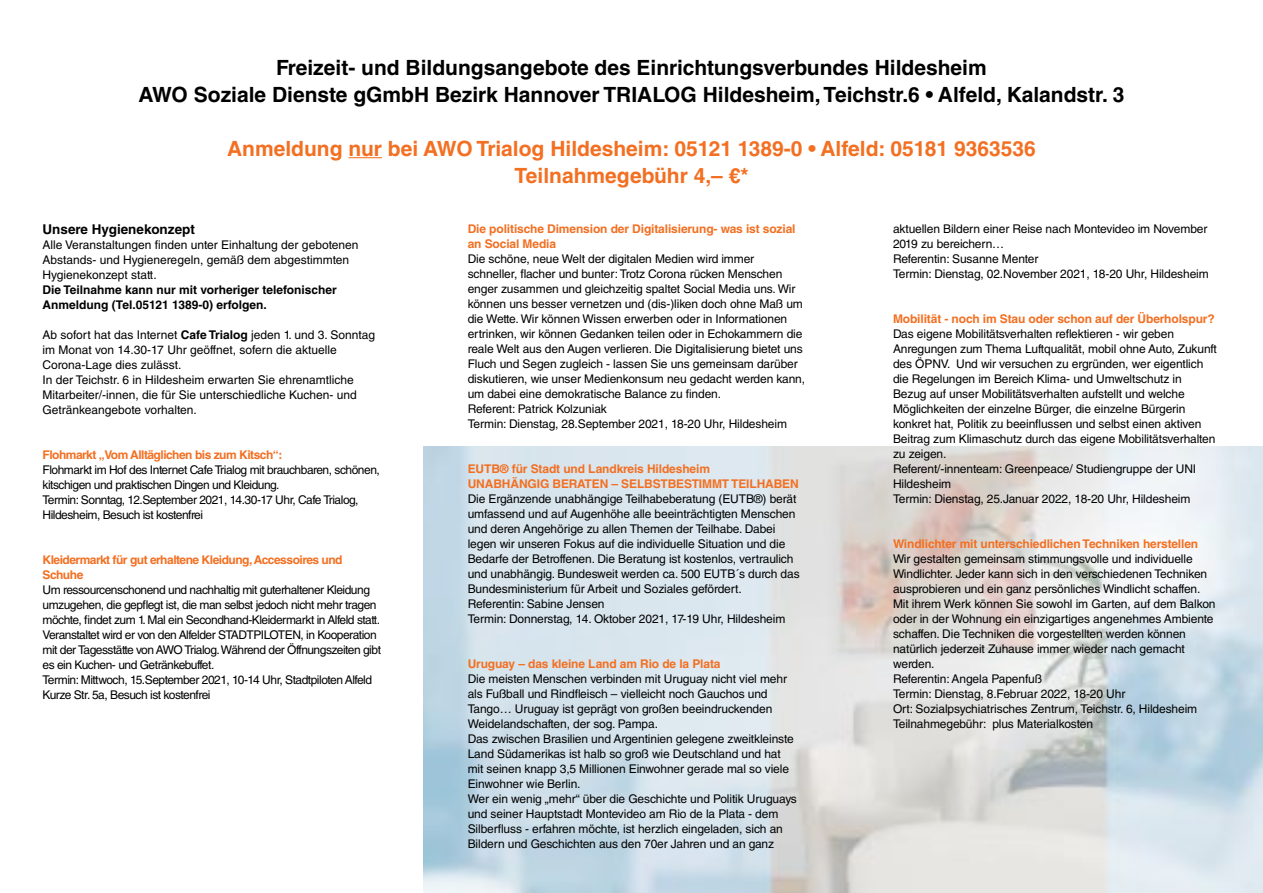
<style>
.page{position:relative;width:1263px;height:893px;background:#fff}
.page>*{position:absolute;margin:0;border:0;box-sizing:border-box;transform-origin:0 0}
.t1{font:700 21px/27px "Helvetica LT Std";color:#000;text-align:center}
.t2{font:700 21px/27px "Helvetica LT Std";color:#f36f21;text-align:center}
.t3{font:700 13.5px "Helvetica LT Std";color:#000}
.t4{font:12px/15px "Helvetica LT Std";letter-spacing:-.01em;color:#000101}
.t5{font:12px/15px "Helvetica LT Std";letter-spacing:-.04em;color:#000101}
.t6{font:700 12px/15px "Helvetica LT Std";letter-spacing:-.01em;color:#f36f21}
.t7{font:700 12px/15px "Helvetica LT Std";letter-spacing:-.04em;color:#f36f21}
.t8{font:700 12px/15px "Helvetica LT Std";color:#000101}
.s1{font-weight:700;color:#000}
</style>
<div class="page">
<hr style="left:348px;top:157px;width:34px;height:1px;background:#f36f21">
<h1 class="t1" style="left:138px;top:53px;width:988px">Freizeit- und Bildungsangebote des Einrichtungsverbundes Hildesheim<br>AWO Soziale Dienste gGmbH Bezirk Hannover TRIALOG Hildesheim, Teichstr.6 • Alfeld, Kalandstr. 3</h1>
<h1 class="t2" style="left:227px;top:134px;width:810px">Anmeldung nur bei AWO Trialog Hildesheim: 05121 1389-0 • Alfeld: 05181 9363536<br>Teilnahmegebühr 4,– €*</h1>
<p class="t6" style="left:468px;top:221px;width:329px">Die politische Dimension der Digitalisierung- was ist sozial an Social Media</p>
<p class="t4" style="left:468px;top:251px;width:339px">Die schöne, neue Welt der digitalen Medien wird immer schneller, flacher und bunter: Trotz Corona rücken Menschen enger zusammen und gleichzeitig spaltet Social Media uns. Wir können uns besser vernetzen und (dis-)liken doch ohne Maß um die Wette. Wir können Wissen erwerben oder in Informationen ertrinken, wir können Gedanken teilen oder in Echokammern die reale Welt aus den Augen verlieren. Die Digitalisierung bietet uns Fluch und Segen zugleich - lassen Sie uns gemeinsam darüber diskutieren, wie unser Medienkonsum neu gedacht werden kann, um dabei eine demokratische Balance zu finden.<br>Referent: Patrick Kolzuniak<br>Termin: Dienstag, 28.September 2021, 18-20 Uhr, Hildesheim</p>
<p class="t6" style="left:468px;top:461px;width:333px">EUTB® für Stadt und Landkreis Hildesheim<br>UNABHÄNGIG BERATEN – SELBSTBESTIMMT TEILHABEN</p>
<p class="t4" style="left:468px;top:491px;width:333px">Die Ergänzende unabhängige Teilhabeberatung (EUTB®) berät umfassend und auf Augenhöhe alle beeinträchtigten Menschen und deren Angehörige zu allen Themen der Teilhabe. Dabei legen wir unseren Fokus auf die individuelle Situation und die Bedarfe der Betroffenen. Die Beratung ist kostenlos, vertraulich und unabhängig. Bundesweit werden ca. 500 EUTB´s durch das Bundesministerium für Arbeit und Soziales gefördert.<br>Referentin: Sabine Jensen<br>Termin: Donnerstag, 14. Oktober 2021, 17-19 Uhr, Hildesheim</p>
<p class="t6" style="left:468px;top:656px;width:254px">Uruguay – das kleine Land am Rio de la Plata</p>
<p class="t4" style="left:468px;top:671px;width:331px">Die meisten Menschen verbinden mit Uruguay nicht viel mehr als Fußball und Rindfleisch – vielleicht noch Gauchos und Tango… Uruguay ist geprägt von großen beeindruckenden Weidelandschaften, der sog. Pampa.<br>Das zwischen Brasilien und Argentinien gelegene zweitkleinste Land Südamerikas ist halb so groß wie Deutschland und hat mit seinen knapp 3,5 Millionen Einwohner gerade mal so viele Einwohner wie Berlin.<br>Wer ein wenig „mehr“ über die Geschichte und Politik Uruguays und seiner Hauptstadt Montevideo am Rio de la Plata - dem Silberfluss - erfahren möchte, ist herzlich eingeladen, sich an Bildern und Geschichten aus den 70er Jahren und an ganz</p>
<p class="t3" style="left:43px;top:221px;width:154px">Unsere Hygienekonzept</p>
<p class="t4" style="left:43px;top:237px;width:317px">Alle Veranstaltungen finden unter Einhaltung der gebotenen<br>Abstands- und Hygieneregeln, gemäß dem abgestimmten<br>Hygienekonzept statt.</p>
<p class="t8" style="left:43px;top:282px;width:296px">Die Teilnahme kann nur mit vorheriger telefonischer<br>Anmeldung (Tel.05121 1389-0) erfolgen.</p>
<p class="t4" style="left:43px;top:327px;width:334px">Ab sofort hat das Internet <span class="s1">Cafe Trialog</span> jeden 1. und 3. Sonntag im Monat von 14.30-17 Uhr geöffnet, sofern die aktuelle Corona-Lage dies zulässt.<br>In der Teichstr. 6 in Hildesheim erwarten Sie ehrenamtliche Mitarbeiter/-innen, die für Sie unterschiedliche Kuchen- und Getränkeangebote vorhalten.</p>
<p class="t7" style="left:43px;top:447px;width:241px">Flohmarkt „Vom Alltäglichen bis zum Kitsch“:</p>
<p class="t5" style="left:43px;top:462px;width:339px">Flohmarkt im Hof des Internet Cafe Trialog mit brauchbaren, schönen, kitschigen und praktischen Dingen und Kleidung.<br>Termin: Sonntag, 12.September 2021, 14.30-17 Uhr, Cafe Trialog, Hildesheim, Besuch ist kostenfrei</p>
<p class="t7" style="left:43px;top:552px;width:302px">Kleidermarkt für gut erhaltene Kleidung, Accessoires und<br>Schuhe</p>
<p class="t5" style="left:43px;top:582px;width:340px">Um ressourcenschonend und nachhaltig mit guterhaltener Kleidung umzugehen, die gepflegt ist, die man selbst jedoch nicht mehr tragen möchte, findet zum 1. Mal ein Secondhand-Kleidermarkt in Alfeld statt.<br>Veranstaltet wird er von den Alfelder STADTPILOTEN, in Kooperation mit der Tagesstätte von AWO Trialog. Während der Öffnungszeiten gibt es ein Kuchen- und Getränkebuffet.<br>Termin: Mittwoch, 15.September 2021, 10-14 Uhr, Stadtpiloten Alfeld Kurze Str. 5a, Besuch ist kostenfrei</p>
<p class="t4" style="left:893px;top:221px;width:317px">aktuellen Bildern einer Reise nach Montevideo im November 2019 zu bereichern…<br>Referentin: Susanne Menter<br>Termin: Dienstag, 02.November 2021, 18-20 Uhr, Hildesheim</p>
<p class="t6" style="left:893px;top:311px;width:323px">Mobilität - noch im Stau oder schon auf der Überholspur?</p>
<p class="t4" style="left:893px;top:326px;width:325px">Das eigene Mobilitätsverhalten reflektieren - wir geben Anregungen zum Thema Luftqualität, mobil ohne Auto, Zukunft des ÖPNV. Und wir versuchen zu ergründen, wer eigentlich die Regelungen im Bereich Klima- und Umweltschutz in Bezug auf unser Mobilitätsverhalten aufstellt und welche Möglichkeiten der einzelne Bürger, die einzelne Bürgerin konkret hat, Politik zu beeinflussen und selbst einen aktiven Beitrag zum Klimaschutz durch das eigene Mobilitätsverhalten zu zeigen.<br>Referent/-innenteam: Greenpeace/ Studiengruppe der UNI Hildesheim<br>Termin: Dienstag, 25.Januar 2022, 18-20 Uhr, Hildesheim</p>
<p class="t6" style="left:893px;top:536px;width:307px">Windlichter mit unterschiedlichen Techniken herstellen</p>
<p class="t4" style="left:893px;top:551px;width:324px">Wir gestalten gemeinsam stimmungsvolle und individuelle Windlichter. Jeder kann sich in den verschiedenen Techniken ausprobieren und ein ganz persönliches Windlicht schaffen.<br>Mit ihrem Werk können Sie sowohl im Garten, auf dem Balkon oder in der Wohnung ein einzigartiges angenehmes Ambiente schaffen. Die Techniken die vorgestellten werden können natürlich jederzeit Zuhause immer wieder nach gemacht werden.<br>Referentin: Angela Papenfuß<br>Termin: Dienstag, 8.Februar 2022, 18-20 Uhr<br>Ort: Sozialpsychiatrisches Zentrum, Teichstr. 6, Hildesheim Teilnahmegebühr: plus Materialkosten</p>
</div>
